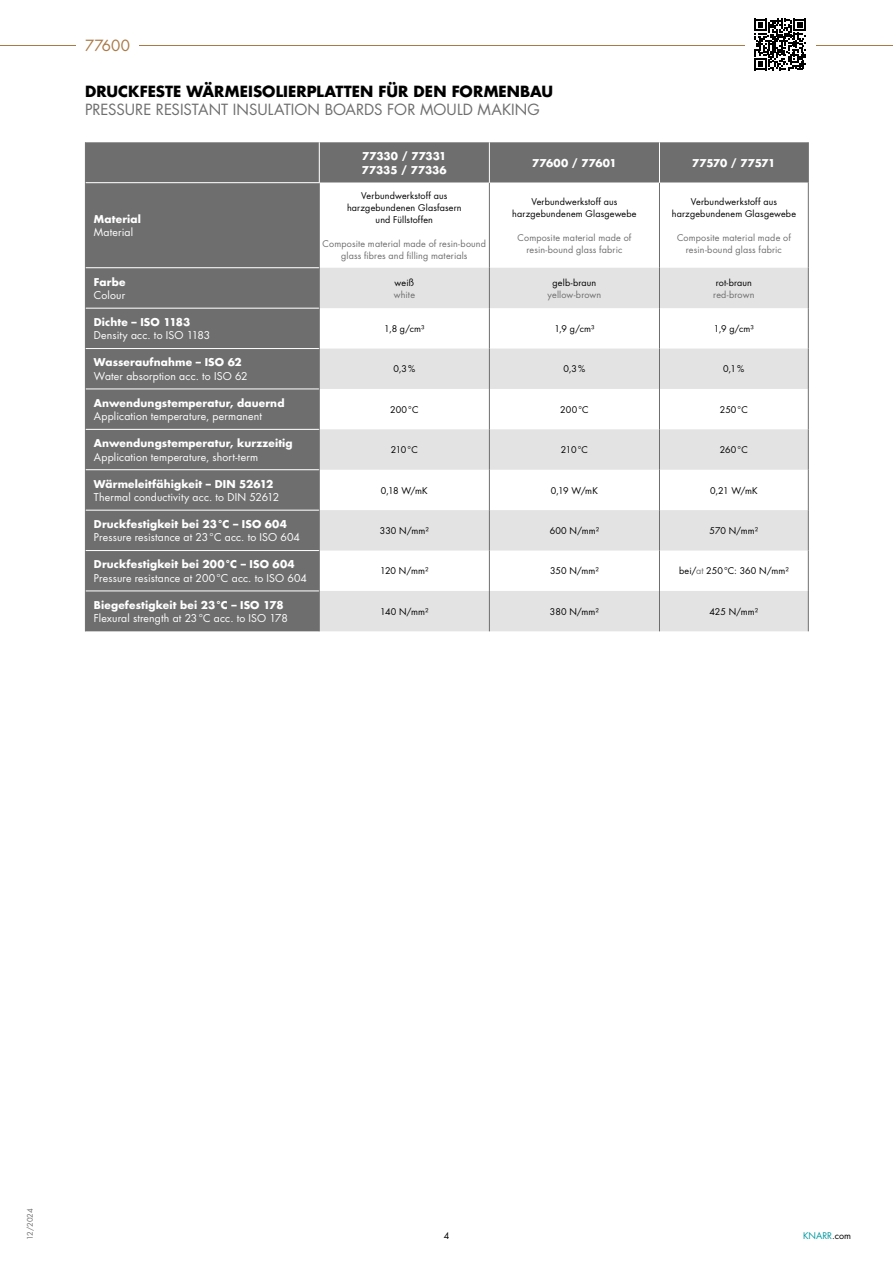
<style>
.page{position:relative;width:893px;height:1263px;background:#fff}
.page>*{position:absolute;margin:0;border:0;box-sizing:border-box;transform-origin:0 0}
.t1{font:15px "Futura LT Pro";color:#6e6e6e}
.t2{font:700 15px "Futura LT Pro";letter-spacing:.005em;color:#000}
.t3{font:15px "Futura LT Pro";color:#aa7946}
.t4{font:10.5px "Futura LT Pro";letter-spacing:.015em;color:#fff}
.t5{font:700 10.5px/13.5px "Futura LT Pro";letter-spacing:.015em;color:#fff}
.t6{font:700 10.5px "Futura LT Pro";letter-spacing:-.035em;color:#fff}
.t7{font:9px/12px "Futura LT Pro";letter-spacing:.015em;color:#000;text-align:center}
.t8{font:9px/12px "Futura LT Pro";letter-spacing:.015em;color:#6e6e6e;text-align:center}
.t9{font:9px "Futura LT Pro";color:#009aa2}
.t10{font:7.5px "Futura LT Pro";color:#6e6e6e}
.s1{color:#6e6e6e}
.s2{color:#000}
</style>
<div class="page">
<hr style="left:0;top:45px;width:893px;height:1px;background:#aa7946">
<div style="left:745px;top:19px;width:70px;height:51px;background:#fff"></div>
<svg style="left:754px;top:19px;width:52px;height:51px"></svg>
<div style="left:86px;top:142px;width:233px;height:489px;background:#6e6e6e"></div>
<div style="left:320px;top:142px;width:488px;height:41px;background:#6e6e6e"></div>
<div style="left:86px;top:183px;width:233px;height:407px;background:#6e6e6e"></div>
<svg style="left:320px;top:268px;width:488px;height:363px;fill:#e3e3e3"></svg>
<hr style="left:85px;top:142px;width:1px;height:41px;background:#6e6e6e">
<hr style="left:808px;top:142px;width:1px;height:41px;background:#6e6e6e">
<hr style="left:85px;top:183px;width:1px;height:85px;background:#6e6e6e">
<hr style="left:319px;top:183px;width:1px;height:85px;background:#6e6e6e">
<hr style="left:489px;top:183px;width:1px;height:85px;background:#6e6e6e">
<hr style="left:659px;top:183px;width:1px;height:85px;background:#6e6e6e">
<hr style="left:808px;top:183px;width:1px;height:85px;background:#6e6e6e">
<hr style="left:85px;top:268px;width:1px;height:40px;background:#6e6e6e">
<hr style="left:319px;top:268px;width:1px;height:40px;background:#6e6e6e">
<hr style="left:489px;top:268px;width:1px;height:40px;background:#6e6e6e">
<hr style="left:659px;top:268px;width:1px;height:40px;background:#6e6e6e">
<hr style="left:808px;top:268px;width:1px;height:40px;background:#6e6e6e">
<hr style="left:85px;top:308px;width:1px;height:41px;background:#6e6e6e">
<hr style="left:319px;top:308px;width:1px;height:41px;background:#6e6e6e">
<hr style="left:489px;top:308px;width:1px;height:41px;background:#6e6e6e">
<hr style="left:659px;top:308px;width:1px;height:41px;background:#6e6e6e">
<hr style="left:808px;top:308px;width:1px;height:41px;background:#6e6e6e">
<hr style="left:85px;top:349px;width:1px;height:40px;background:#6e6e6e">
<hr style="left:319px;top:349px;width:1px;height:40px;background:#6e6e6e">
<hr style="left:489px;top:349px;width:1px;height:40px;background:#6e6e6e">
<hr style="left:659px;top:349px;width:1px;height:40px;background:#6e6e6e">
<hr style="left:808px;top:349px;width:1px;height:40px;background:#6e6e6e">
<hr style="left:85px;top:389px;width:1px;height:40px;background:#6e6e6e">
<hr style="left:319px;top:389px;width:1px;height:40px;background:#6e6e6e">
<hr style="left:489px;top:389px;width:1px;height:40px;background:#6e6e6e">
<hr style="left:659px;top:389px;width:1px;height:40px;background:#6e6e6e">
<hr style="left:808px;top:389px;width:1px;height:40px;background:#6e6e6e">
<hr style="left:85px;top:429px;width:1px;height:41px;background:#6e6e6e">
<hr style="left:319px;top:429px;width:1px;height:41px;background:#6e6e6e">
<hr style="left:489px;top:429px;width:1px;height:41px;background:#6e6e6e">
<hr style="left:659px;top:429px;width:1px;height:41px;background:#6e6e6e">
<hr style="left:808px;top:429px;width:1px;height:41px;background:#6e6e6e">
<hr style="left:85px;top:470px;width:1px;height:40px;background:#6e6e6e">
<hr style="left:319px;top:470px;width:1px;height:40px;background:#6e6e6e">
<hr style="left:489px;top:470px;width:1px;height:40px;background:#6e6e6e">
<hr style="left:659px;top:470px;width:1px;height:40px;background:#6e6e6e">
<hr style="left:808px;top:470px;width:1px;height:40px;background:#6e6e6e">
<hr style="left:85px;top:510px;width:1px;height:40px;background:#6e6e6e">
<hr style="left:319px;top:510px;width:1px;height:40px;background:#6e6e6e">
<hr style="left:489px;top:510px;width:1px;height:40px;background:#6e6e6e">
<hr style="left:659px;top:510px;width:1px;height:40px;background:#6e6e6e">
<hr style="left:808px;top:510px;width:1px;height:40px;background:#6e6e6e">
<hr style="left:85px;top:550px;width:1px;height:41px;background:#6e6e6e">
<hr style="left:319px;top:550px;width:1px;height:41px;background:#6e6e6e">
<hr style="left:489px;top:550px;width:1px;height:41px;background:#6e6e6e">
<hr style="left:659px;top:550px;width:1px;height:41px;background:#6e6e6e">
<hr style="left:808px;top:550px;width:1px;height:41px;background:#6e6e6e">
<hr style="left:85px;top:591px;width:1px;height:40px;background:#6e6e6e">
<hr style="left:319px;top:591px;width:1px;height:40px;background:#6e6e6e">
<hr style="left:489px;top:591px;width:1px;height:40px;background:#6e6e6e">
<hr style="left:659px;top:591px;width:1px;height:40px;background:#6e6e6e">
<hr style="left:808px;top:591px;width:1px;height:40px;background:#6e6e6e">
<hr style="left:489px;top:142px;width:1px;height:41px;background:#fff">
<hr style="left:659px;top:142px;width:1px;height:41px;background:#fff">
<hr style="left:86px;top:182px;width:234px;height:1px;background:#fff">
<hr style="left:86px;top:267px;width:233px;height:1px;background:#fff">
<hr style="left:86px;top:308px;width:233px;height:1px;background:#fff">
<hr style="left:86px;top:348px;width:233px;height:1px;background:#fff">
<hr style="left:86px;top:389px;width:233px;height:1px;background:#fff">
<hr style="left:86px;top:429px;width:233px;height:1px;background:#fff">
<hr style="left:86px;top:469px;width:233px;height:1px;background:#fff">
<hr style="left:86px;top:510px;width:233px;height:1px;background:#fff">
<hr style="left:86px;top:550px;width:233px;height:1px;background:#fff">
<hr style="left:86px;top:590px;width:233px;height:1px;background:#fff">
<div style="left:77px;top:30px;width:62px;height:30px;background:#fff"></div>
<h1 class="t3" style="left:85px;top:35px;width:46px">77600</h1>
<h1 class="t2" style="left:85px;top:80px;width:470px">DRUCKFESTE WÄRMEISOLIERPLATTEN FÜR DEN FORMENBAU</h1>
<h1 class="t1" style="left:85px;top:100px;width:456px">PRESSURE RESISTANT INSULATION BOARDS FOR MOULD MAKING</h1>
<p class="t5" style="left:94px;top:212px;width:49px">Material</p>
<p class="t4" style="left:94px;top:225px;width:41px">Material</p>
<p class="t5" style="left:94px;top:274px;width:33px">Farbe</p>
<p class="t4" style="left:94px;top:288px;width:33px">Colour</p>
<p class="t5" style="left:94px;top:315px;width:98px">Dichte – ISO 1183</p>
<p class="t4" style="left:94px;top:328px;width:118px">Density acc. to ISO 1183</p>
<p class="t5" style="left:94px;top:355px;width:149px">Wasseraufnahme – ISO 62</p>
<p class="t4" style="left:94px;top:369px;width:155px">Water absorption acc. to ISO 62</p>
<p class="t5" style="left:94px;top:396px;width:192px">Anwendungstemperatur, dauernd</p>
<p class="t4" style="left:94px;top:409px;width:170px">Application temperature, permanent</p>
<p class="t5" style="left:94px;top:436px;width:200px">Anwendungstemperatur, kurzzeitig</p>
<p class="t4" style="left:94px;top:450px;width:166px">Application temperature, short-term</p>
<p class="t5" style="left:94px;top:476px;width:181px">Wärmeleitfähigkeit – DIN 52612</p>
<p class="t4" style="left:94px;top:490px;width:187px">Thermal conductivity acc. to DIN 52612</p>
<p class="t5" style="left:94px;top:517px;width:195px">Druckfestigkeit bei 23°C – ISO 604</p>
<p class="t4" style="left:94px;top:530px;width:208px">Pressure resistance at 23°C acc. to ISO 604</p>
<p class="t5" style="left:94px;top:557px;width:202px">Druckfestigkeit bei 200°C – ISO 604</p>
<p class="t4" style="left:94px;top:571px;width:215px">Pressure resistance at 200°C acc. to ISO 604</p>
<p class="t5" style="left:94px;top:598px;width:191px">Biegefestigkeit bei 23°C – ISO 178</p>
<p class="t4" style="left:94px;top:611px;width:195px">Flexural strength at 23°C acc. to ISO 178</p>
<p class="t5" style="left:362px;top:149px;width:86px">77330 / 77331<br>77335 / 77336</p>
<p class="t5" style="left:532px;top:156px;width:86px">77600 / 77601</p>
<p class="t6" style="left:692px;top:155px;width:85px">77570 / 77571</p>
<p class="t7" style="left:347px;top:189px;width:116px">Verbundwerkstoff aus harzgebundenen Glasfasern und Füllstoffen</p>
<p class="t8" style="left:323px;top:237px;width:165px">Composite material made of resin-bound glass fibres and filling materials</p>
<p class="t7" style="left:395px;top:276px;width:21px">weiß</p>
<p class="t8" style="left:394px;top:288px;width:23px">white</p>
<p class="t7" style="left:512px;top:195px;width:126px">Verbundwerkstoff aus harzgebundenem Glasgewebe</p>
<p class="t8" style="left:518px;top:231px;width:115px">Composite material made of resin-bound glass fabric</p>
<p class="t7" style="left:553px;top:276px;width:45px">gelb-braun</p>
<p class="t8" style="left:548px;top:288px;width:55px">yellow-brown</p>
<p class="t7" style="left:672px;top:195px;width:126px">Verbundwerkstoff aus harzgebundenem Glasgewebe</p>
<p class="t8" style="left:677px;top:231px;width:115px">Composite material made of resin-bound glass fabric</p>
<p class="t7" style="left:716px;top:276px;width:38px">rot-braun</p>
<p class="t8" style="left:713px;top:288px;width:43px">red-brown</p>
<p class="t7" style="left:384px;top:323px;width:42px">1,8 g/cm³</p>
<p class="t7" style="left:554px;top:323px;width:42px">1,9 g/cm³</p>
<p class="t7" style="left:714px;top:323px;width:42px">1,9 g/cm³</p>
<p class="t7" style="left:393px;top:363px;width:23px">0,3%</p>
<p class="t7" style="left:563px;top:363px;width:23px">0,3%</p>
<p class="t7" style="left:723px;top:363px;width:23px">0,1%</p>
<p class="t7" style="left:390px;top:403px;width:30px">200°C</p>
<p class="t7" style="left:560px;top:403px;width:30px">200°C</p>
<p class="t7" style="left:720px;top:403px;width:29px">250°C</p>
<p class="t7" style="left:391px;top:444px;width:28px">210°C</p>
<p class="t7" style="left:561px;top:444px;width:28px">210°C</p>
<p class="t7" style="left:720px;top:444px;width:29px">260°C</p>
<p class="t7" style="left:381px;top:484px;width:48px">0,18 W/mK</p>
<p class="t7" style="left:551px;top:484px;width:48px">0,19 W/mK</p>
<p class="t7" style="left:710px;top:484px;width:49px">0,21 W/mK</p>
<p class="t7" style="left:380px;top:525px;width:50px">330 N/mm²</p>
<p class="t7" style="left:550px;top:525px;width:51px">600 N/mm²</p>
<p class="t7" style="left:710px;top:525px;width:50px">570 N/mm²</p>
<p class="t7" style="left:380px;top:565px;width:50px">120 N/mm²</p>
<p class="t7" style="left:550px;top:565px;width:50px">350 N/mm²</p>
<p class="t7" style="left:679px;top:565px;width:111px">bei/<span class="s1">at</span> 250°C: 360 N/mm²</p>
<p class="t7" style="left:380px;top:605px;width:50px">140 N/mm²</p>
<p class="t7" style="left:550px;top:605px;width:50px">380 N/mm²</p>
<p class="t7" style="left:709px;top:605px;width:50px">425 N/mm²</p>
<p class="t10" style="left:25px;top:1240px;width:33px;rotate:-90deg">12/2024</p>
<p class="t7" style="left:444px;top:1230px;width:7px">4</p>
<p class="t9" style="left:803px;top:1230px;width:49px">KNARR<span class="s2">.com</span></p>
</div>
